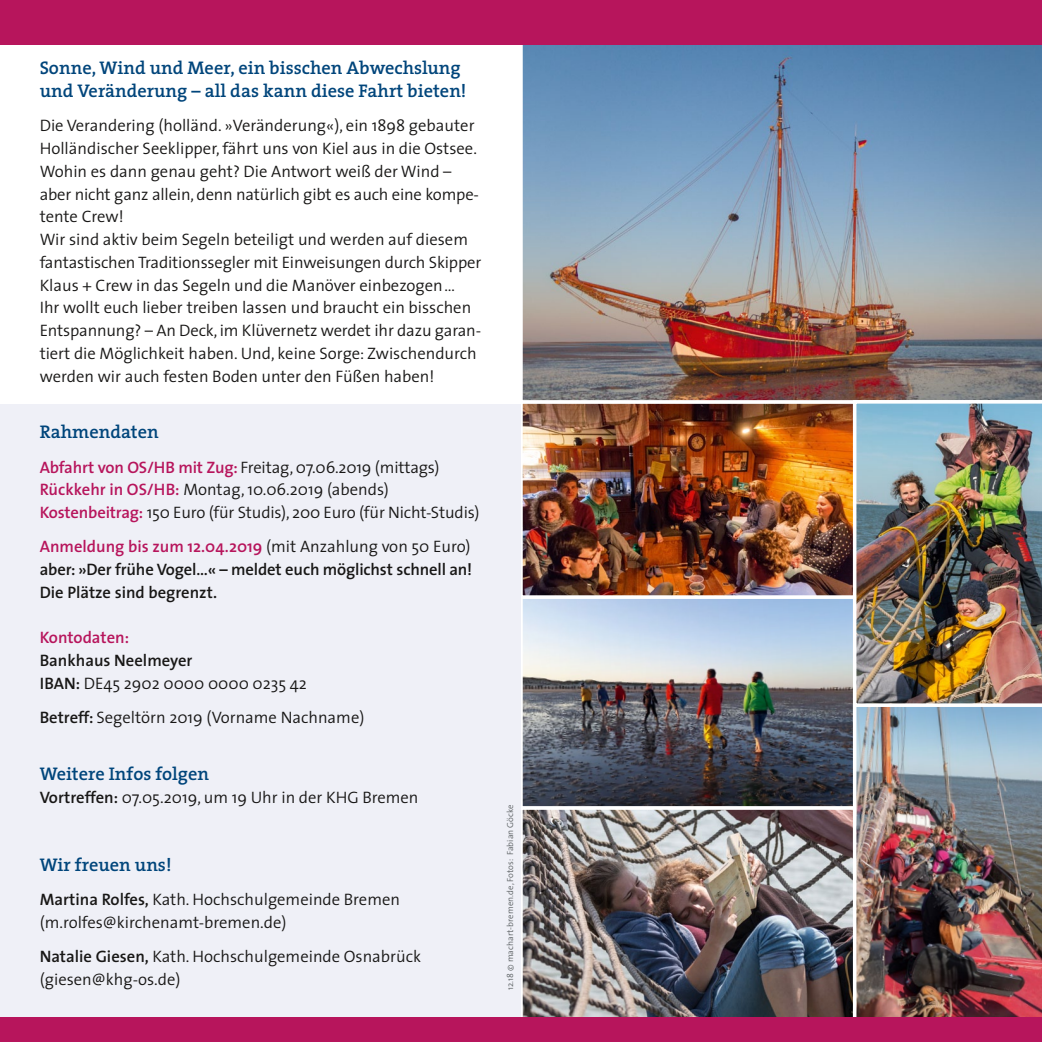
<style>
.page{position:relative;width:1042px;height:1042px;background:#fff}
.page>*{position:absolute;margin:0;border:0;box-sizing:border-box;transform-origin:0 0}
.t1{font:600 18.38px/22.8px "The Serif";color:#00457b}
.t2{font:300 16.62px/22.8px "The Sans";color:#181716}
.t3{font:600 16.62px/22.8px "The Sans";letter-spacing:-.01em;color:#181716;text-align:justify}
.t4{font:600 16.62px "The Sans";color:#b7155c}
.t5{font:300 8.75px "The Sans";letter-spacing:.01em;color:#5a5f61}
.s1{font-weight:600;color:#b7155c}
.s2{color:#b7155c}
.s3{font-weight:300}
.s4{font-weight:600}
</style>
<div class="page">
<img style="left:524px;top:405px;width:327px;height:612px">
<div style="left:519px;top:595px;width:337px;height:215px;border:4px solid #fff"></div>
<div style="left:519px;top:806px;width:337px;height:223px;border:4px solid #fff"></div>
<img style="left:853px;top:707px;width:189px;height:310px">
<div style="left:519px;top:400px;width:337px;height:199px;border:4px solid #fff"></div>
<img style="left:519px;top:45px;width:523px;height:359px">
<img style="left:853px;top:400px;width:189px;height:307px">
<div style="left:0;top:0;width:1042px;height:45px;background:#b7155c"></div>
<div style="left:0;top:404px;width:521px;height:623px;background:#eff0f7"></div>
<div style="left:0;top:1017px;width:1042px;height:25px;background:#b7155c"></div>
<p class="t1" style="left:40px;top:56px;width:428px">Sonne, Wind und Meer, ein bisschen Abwechslung und Veränderung – all das kann diese Fahrt bieten!</p>
<p class="t2" style="left:40px;top:114px;width:443px">Die Verandering (holländ. »Veränderung«), ein 1898 gebauter Holländischer Seeklipper, fährt uns von Kiel aus in die Ostsee.<br>Wohin es dann genau geht? Die Antwort weiß der Wind – aber nicht ganz allein, denn natürlich gibt es auch eine kompe&shy;tente Crew!<br>Wir sind aktiv beim Segeln beteiligt und werden auf diesem fantastischen Traditionssegler mit Einweisungen durch Skipper Klaus + Crew in das Segeln und die Manöver einbezogen…<br>Ihr wollt euch lieber treiben lassen und braucht ein bisschen Entspannung? – An Deck, im Klüvernetz werdet ihr dazu garan&shy;tiert die Möglichkeit haben. Und, keine Sorge: Zwischendurch werden wir auch festen Boden unter den Füßen haben!</p>
<p class="t1" style="left:40px;top:420px;width:121px">Rahmendaten</p>
<p class="t2" style="left:40px;top:455px;width:441px"><span class="s1">Abfahrt von OS/HB mit Zug:</span> Freitag, 07.06.2019 (mittags)<br><span class="s1">Rückkehr in OS/HB:</span> Montag, 10.06.2019 (abends)<br><span class="s1">Kostenbeitrag:</span> 150 Euro (für Studis), 200 Euro (für Nicht-Studis)</p>
<p class="t3" style="left:40px;top:535px;width:434px"><span class="s2">Anmeldung bis zum 12.04.2019</span> <span class="s3">(mit Anzahlung von 50 Euro) </span>aber: »Der frühe Vogel…« – meldet euch möglichst schnell an!<br>Die Plätze sind begrenzt.</p>
<p class="t4" style="left:40px;top:624px;width:91px">Kontodaten:</p>
<p class="t3" style="left:40px;top:648px;width:269px">Bankhaus Neelmeyer<br>IBAN: <span class="s3">DE45 2902 0000 0000 0235 42</span></p>
<p class="t2" style="left:40px;top:705px;width:326px"><span class="s4">Betreff:</span> Segeltörn 2019 (Vorname Nachname)</p>
<p class="t1" style="left:40px;top:762px;width:171px">Weitere Infos folgen</p>
<p class="t2" style="left:40px;top:785px;width:380px"><span class="s4">Vortreffen:</span> 07.05.2019, um 19 Uhr in der KHG Bremen</p>
<p class="t1" style="left:40px;top:853px;width:133px">Wir freuen uns!</p>
<p class="t2" style="left:40px;top:887px;width:362px"><span class="s4">Martina Rolfes,</span> Kath. Hochschulgemeinde Bremen (m.rolfes@kirchenamt-bremen.de)</p>
<p class="t2" style="left:40px;top:944px;width:383px"><span class="s4">Natalie Giesen,</span> Kath. Hochschulgemeinde Osnabrück (giesen@khg-os.de)</p>
<p class="t5" style="left:503px;top:990px;width:188px;rotate:-90deg">12.18 © machart-bremen.de, Fotos: Fabian Göcke</p>
</div>
